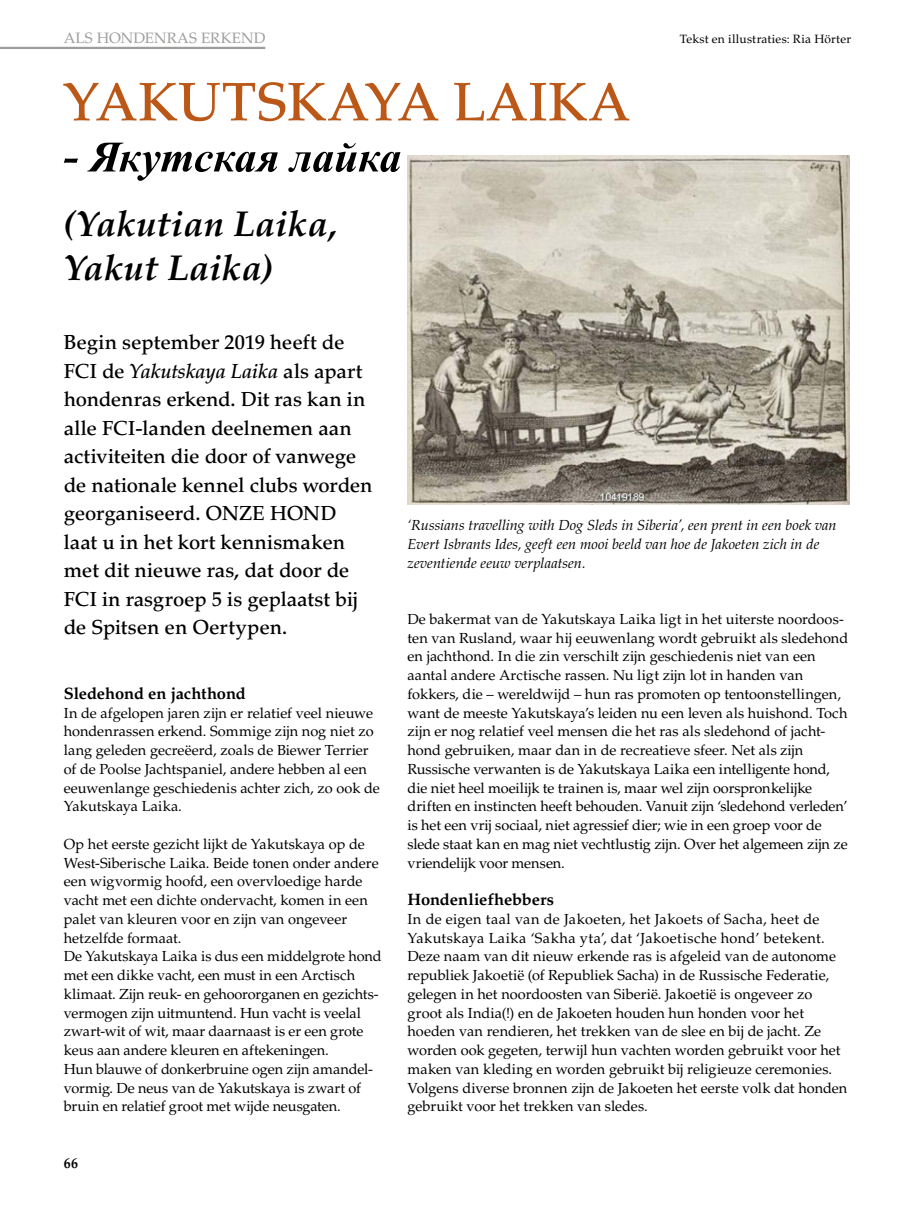
<style>
.page{position:relative;width:915px;height:1212px;background:#fff}
.page>*{position:absolute;margin:0;border:0;box-sizing:border-box;transform-origin:0 0}
.t1{font:500 54px "Palatino LT Std";letter-spacing:.01em;color:#bc5817}
.t2{font:italic 700 36px/43.5px "Palatino LT Std";letter-spacing:.005em;color:#000}
.t3{font:500 20.25px/28.5px "Palatino LT Std";letter-spacing:-.01em;color:#000}
.t4{font:700 16.5px "Palatino LT Std";letter-spacing:-.01em;color:#000}
.t5{font:15px "Palatino LT Std";letter-spacing:.01em;color:#9d9d9c}
.t6{font:14.55px/18.8px "Palatino LT Std";color:#000}
.t7{font:italic 14.55px/18.8px "Palatino LT Std";letter-spacing:.005em;color:#000}
.t8{font:700 14.55px "Palatino LT Std";color:#000;scale:.95 1}
.t9{font:12px "Palatino LT Std";letter-spacing:.02em;color:#000}
.s1{font-style:italic}
</style>
<div class="page">
<img style="left:407px;top:155px;width:441px;height:349px">
<svg style="left:64px;top:143px;width:336px;height:38px"></svg>
<hr style="left:0;top:47px;width:265px;height:2px;background:#9d9d9c">
<p class="t5" style="left:64px;top:29px;width:203px">ALS HONDENRAS ERKEND</p>
<h1 class="t1" style="left:63px;top:70px;width:568px">YAKUTSKAYA LAIKA</h1>
<h2 class="t2" style="left:63px;top:202px;width:276px">(Yakutian Laika,<br>Yakut Laika)</h2>
<p class="t9" style="left:679px;top:31px;width:173px">Tekst en illustraties: Ria Hörter</p>
<p class="t3" style="left:64px;top:329px;width:310px">Begin september 2019 heeft de<br>FCI de <span class="s1">Yakutskaya Laika</span> als apart hondenras erkend. Dit ras kan in alle FCI-landen deelnemen aan activiteiten die door of vanwege de nationale kennel clubs worden georganiseerd. ONZE HOND laat u in het kort kennismaken met dit nieuwe ras, dat door de<br>FCI in rasgroep 5 is geplaatst bij de Spitsen en Oertypen.</p>
<p class="t4" style="left:64px;top:684px;width:184px">Sledehond en jachthond</p>
<p class="t6" style="left:64px;top:703px;width:317px">In de afgelopen jaren zijn er relatief veel nieuwe hondenrassen erkend. Sommige zijn nog niet zo lang geleden gecreëerd, zoals de Biewer Terrier of de Poolse Jachtspaniel, andere hebben al een eeuwenlange geschiedenis achter zich, zo ook de Yakutskaya Laika.</p>
<p class="t6" style="left:64px;top:835px;width:319px">Op het eerste gezicht lijkt de Yakutskaya op de West-Siberische Laika. Beide tonen onder andere een wigvormig hoofd, een overvloedige harde vacht met een dichte ondervacht, komen in een palet van kleuren voor en zijn van ongeveer hetzelfde formaat.<br>De Yakutskaya Laika is dus een middelgrote hond met een dikke vacht, een must in een Arctisch klimaat. Zijn reuk- en gehoororganen en gezichts&shy;vermogen zijn uitmuntend. Hun vacht is veelal zwart-wit of wit, maar daarnaast is er een grote keus aan andere kleuren en aftekeningen.<br>Hun blauwe of donkerbruine ogen zijn amandel&shy;vormig. De neus van de Yakutskaya is zwart of bruin en relatief groot met wijde neusgaten.</p>
<p class="t8" style="left:64px;top:1154px;width:16px">66</p>
<p class="t7" style="left:407px;top:516px;width:430px">‘Russians travelling with Dog Sleds in Siberia’, een prent in een boek van<br>Evert Isbrants Ides, geeft een mooi beeld van hoe de Jakoeten zich in de zeventiende eeuw verplaatsen.</p>
<p class="t6" style="left:407px;top:610px;width:442px">De bakermat van de Yakutskaya Laika ligt in het uiterste noordoos&shy;ten van Rusland, waar hij eeuwenlang wordt gebruikt als sledehond en jachthond. In die zin verschilt zijn geschiedenis niet van een aantal andere Arctische rassen. Nu ligt zijn lot in handen van fokkers, die – wereldwijd – hun ras promoten op tentoonstellingen, want de meeste Yakutskaya’s leiden nu een leven als huishond. Toch zijn er nog relatief veel mensen die het ras als sledehond of jacht&shy;hond gebruiken, maar dan in de recreatieve sfeer. Net als zijn Russische verwanten is de Yakutskaya Laika een intelligente hond, die niet heel moeilijk te trainen is, maar wel zijn oorspronkelijke driften en instincten heeft behouden. Vanuit zijn ‘sledehond verleden’ is het een vrij sociaal, niet agressief dier; wie in een groep voor de slede staat kan en mag niet vechtlustig zijn. Over het algemeen zijn ze vriendelijk voor mensen.</p>
<p class="t4" style="left:407px;top:890px;width:148px">Hondenliefhebbers</p>
<p class="t6" style="left:407px;top:910px;width:441px">In de eigen taal van de Jakoeten, het Jakoets of Sacha, heet de Yakutskaya Laika ‘Sakha yta’, dat ‘Jakoetische hond’ betekent.<br>Deze naam van dit nieuw erkende ras is afgeleid van de autonome republiek Jakoetië (of Republiek Sacha) in de Russische Federatie, gelegen in het noordoosten van Siberië. Jakoetië is ongeveer zo groot als India(!) en de Jakoeten houden hun honden voor het hoeden van rendieren, het trekken van de slee en bij de jacht. Ze worden ook gegeten, terwijl hun vachten worden gebruikt voor het maken van kleding en worden gebruikt bij religieuze ceremonies.<br>Volgens diverse bronnen zijn de Jakoeten het eerste volk dat honden gebruikt voor het trekken van sledes.</p>
</div>
